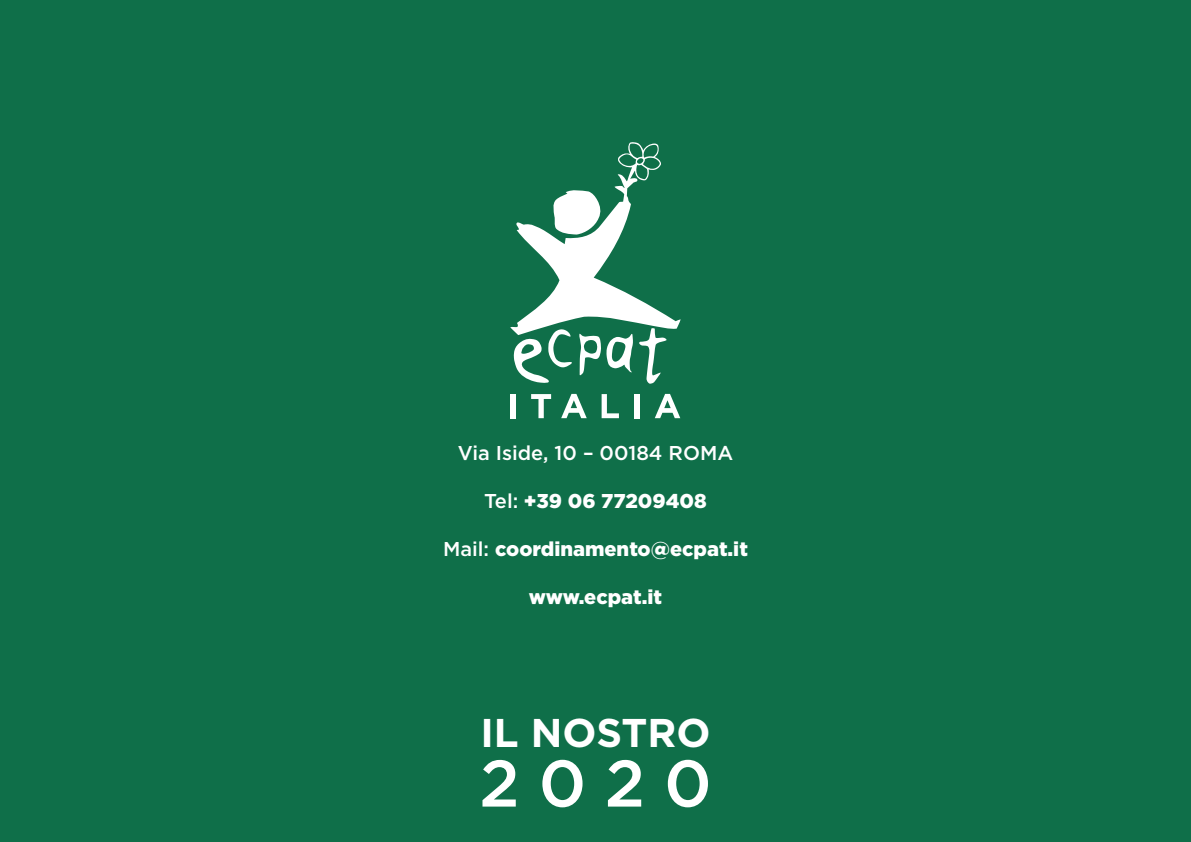
<style>
.page{position:relative;width:1191px;height:842px;background:#0f6f49}
.page>*{position:absolute;margin:0;border:0;box-sizing:border-box;transform-origin:0 0}
.t1{font:500 65.8px "Gotham";color:#fff}
.t2{font:700 40.1px "Gotham";color:#fff}
.t3{font:900 20px "Gotham";color:#fff}
.t4{font:500 20px "Gotham";color:#fff}
.s1{font-weight:500}
</style>
<div class="page">
<svg style="left:510px;top:142px;width:170px;height:242px"></svg>
<div style="left:510px;top:394px;width:5px;height:24px;background:#fff"></div>
<svg style="left:531px;top:394px;width:20px;height:24px"></svg>
<svg style="left:561px;top:394px;width:26px;height:24px"></svg>
<svg style="left:601px;top:394px;width:18px;height:24px"></svg>
<div style="left:634px;top:394px;width:5px;height:24px;background:#fff"></div>
<svg style="left:655px;top:394px;width:25px;height:24px"></svg>
<p class="t4" style="left:458px;top:440px;width:277px">Via Iside, 10 – 00184 ROMA</p>
<p class="t3" style="left:484px;top:487px;width:224px"><span class="s1">Tel:</span> +39 06 77209408</p>
<p class="t3" style="left:443px;top:535px;width:306px"><span class="s1">Mail:</span> coordinamento@ecpat.it</p>
<p class="t3" style="left:529px;top:583px;width:135px">www.ecpat.it</p>
<p class="t2" style="left:480px;top:707px;width:232px">IL NOSTRO</p>
<p class="t1" style="left:479px;top:740px;width:234px">2020</p>
</div>
